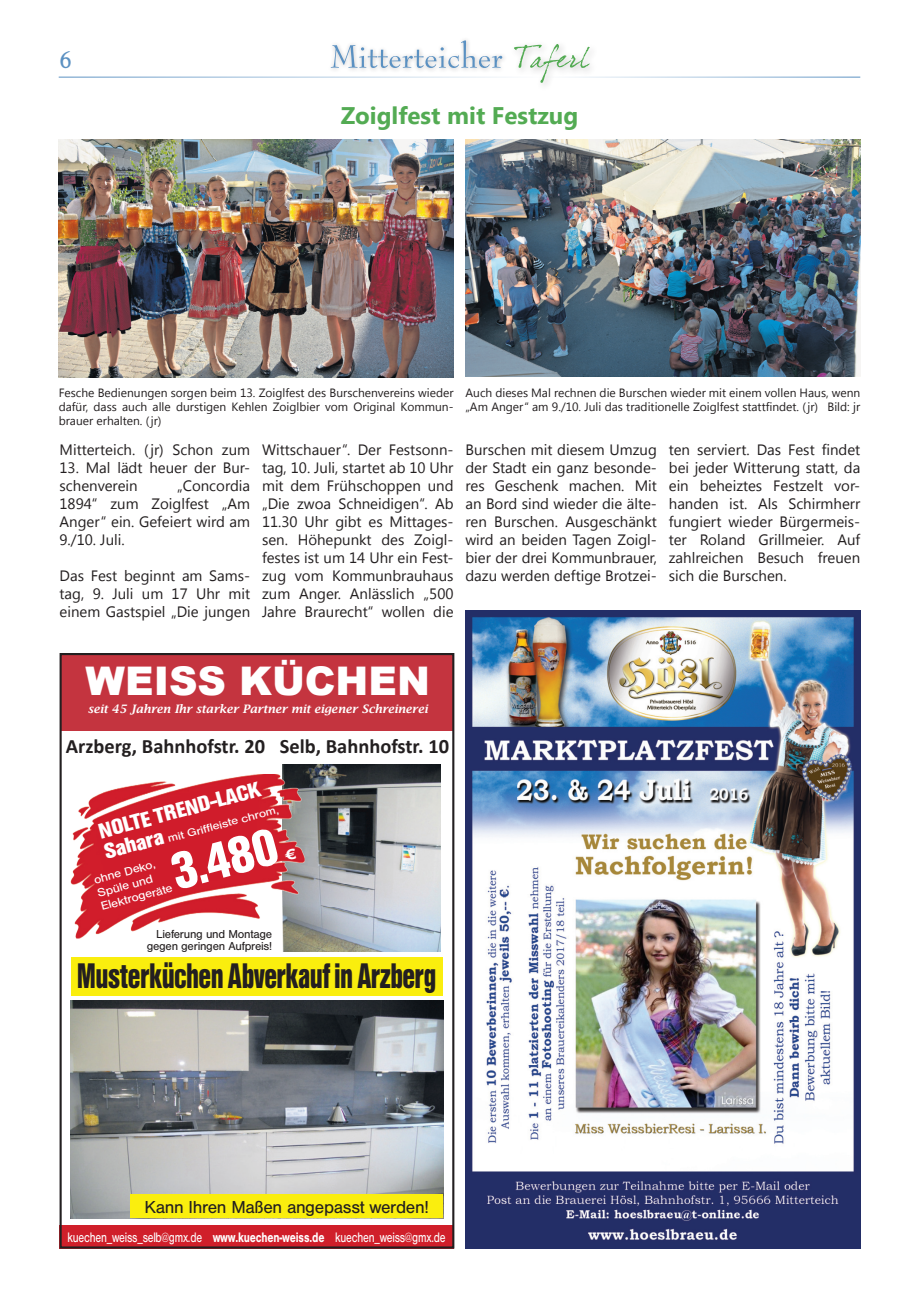
<style>
.page{position:relative;width:919px;height:1289px;background:#fff}
.page>*{position:absolute;margin:0;border:0;box-sizing:border-box;transform-origin:0 0}
.t1{font:900 condensed 55.05px "Sans";color:#fff;scale:.95 1}
.t2{font:900 39.45px "Arial";color:#fff}
.t3{font:900 condensed 37.05px "Sans";letter-spacing:-.02em;color:#231f20;scale:.75 1}
.t4{font:700 24px "Segoe UI";color:#53ab53}
.t5{font:900 condensed 22.5px "Sans";color:#fff;scale:1.07 1}
.t6{font:22.5px "Stratford Serial";color:#5b91c2}
.t7{font:700 20.4px "Calibri";color:#231f20}
.t8{font:18px "Sans";letter-spacing:-.02em;color:#231f20}
.t9{font:15px/18px "Segoe UI";color:#231f20;text-align:justify}
.t10{font:14.25px "Sans";letter-spacing:-.02em;color:#fff;scale:.77 1}
.t11{font:12px/14.4px "Segoe UI";color:#231f20;text-align:justify}
.t12{font:12px/12px "Sans";letter-spacing:-.02em;color:#231f20;text-align:right}
.t13{font:12px/13.6px "Sans";color:#fff;scale:1.11 1}
.t14{font:italic 700 11.7px "Lucida Bright";color:#fff}
.t15{font:11.25px "Sans";color:#fff;scale:1.19 1}
.s1{font-weight:900;font-stretch:condensed;font-size:22.5px}
.s2{font-weight:700}
</style>
<div class="page">
<div style="left:327px;top:37px;width:180px;height:37px;background:#231f20;opacity:.3"></div>
<svg style="left:331px;top:40px;width:171px;height:28px"></svg>
<svg style="left:514px;top:44px;width:76px;height:39px"></svg>
<hr style="left:59px;top:77px;width:484px;height:1px;background:#5b91c2">
<hr style="left:543px;top:77px;width:317px;height:1px;background:#5b91c2">
<img style="left:59px;top:139px;width:394px;height:239px">
<img style="left:465px;top:139px;width:395px;height:237px">
<div style="left:60px;top:1224px;width:394px;height:24px;background:#d01f2a"></div>
<img style="left:283px;top:764px;width:158px;height:143px">
<svg style="left:283px;top:907px;width:158px;height:44px;background:#b2bcc4"></svg>
<img style="left:71px;top:1000px;width:372px;height:218px">
<div style="left:71px;top:957px;width:371px;height:38px;background:#faee0e"></div>
<div style="left:130px;top:1194px;width:313px;height:24px;background:#faee0e"></div>
<img style="left:71px;top:772px;width:234px;height:169px">
<div style="left:60px;top:654px;width:394px;height:76px;background:#c4343f"></div>
<div style="left:60px;top:653px;width:394px;height:595px;border:2px solid #231f20"></div>
<img style="left:465px;top:610px;width:395px;height:637px">
<svg style="left:284px;top:848px;width:13px;height:13px"></svg>
<h3 class="t6" style="left:60px;top:47px;width:14px">6</h3>
<h3 class="t4" style="left:340px;top:106px;width:239px">Zoiglfest mit Festzug</h3>
<p class="t11" style="left:59px;top:386px;width:396px">Fesche Bedienungen sorgen beim 13. Zoiglfest des Burschenvereins wieder dafür, dass auch alle durstigen Kehlen Zoiglbier vom Original Kommun&shy;brauer erhalten. (jr)</p>
<p class="t11" style="left:465px;top:386px;width:396px">Auch dieses Mal rechnen die Burschen wieder mit einem vollen Haus, wenn „Am Anger“ am 9./10. Juli das traditionelle Zoiglfest stattfindet. (jr) Bild: jr</p>
<p class="t9" style="left:60px;top:442px;width:192px">Mitterteich. (jr) Schon zum</p>
<p class="t9" style="left:60px;top:457px;width:192px">13. Mal lädt heuer der Bur&shy;schenverein</p>
<p class="t9" style="left:262px;top:439px;width:193px">Wittschauer“. Der Festsonn&shy;tag, 10. Juli, startet ab 10 Uhr mit dem Frühschoppen und „Die zwoa Schneidigen“. Ab 11.30 Uhr gibt es Mittages&shy;sen. Höhepunkt des Zoigl&shy;festes ist um 14 Uhr ein Fest&shy;zug vom Kommunbrauhaus zum Anger. Anlässlich „500<br>Jahre Braurecht“ wollen die</p>
<p class="t9" style="left:465px;top:441px;width:193px">Burschen mit diesem Umzug der Stadt ein ganz besonde&shy;res Geschenk machen. Mit an Bord sind wieder die älte&shy;ren Burschen. Ausgeschänkt wird an beiden Tagen Zoigl&shy;bier der drei Kommunbrauer, dazu werden deftige Brotzei-</p>
<p class="t9" style="left:668px;top:439px;width:193px">ten serviert. Das Fest findet bei jeder Witterung statt, da ein beheiztes Festzelt vor&shy;handen ist. Als Schirmherr fungiert wieder Bürgermeis&shy;ter Roland Grillmeier. Auf zahlreichen Besuch freuen sich die Burschen.</p>
<p class="t9" style="left:60px;top:478px;width:192px;text-indent:117px">„Concordia 1894“ zum Zoiglfest „Am Anger“ ein. Gefeiert wird am 9./10. Juli.</p>
<p class="t9" style="left:60px;top:568px;width:192px">Das Fest beginnt am Sams&shy;tag, 9. Juli um 17 Uhr mit einem Gastspiel „Die jungen</p>
<h2 class="t2" style="left:86px;top:652px;width:346px">WEISS KÜCHEN</h2>
<p class="t14" style="left:88px;top:701px;width:341px">seit 45 Jahren Ihr starker Partner mit eigener Schreinerei</p>
<h3 class="t7" style="left:66px;top:732px;width:385px">Arzberg, Bahnhofstr. 20 Selb, Bahnhofstr. 10</h3>
<h3 class="t5" style="left:97px;top:823px;width:158px;rotate:-15deg">NOLTE TREND-LACK</h3>
<p class="t15" style="left:104px;top:851px;width:152px;rotate:-15deg"><span class="s1">Sahara</span> mit Griffl eiste chrom,</p>
<p class="t13" style="left:92px;top:874px;width:68px;rotate:-15deg">ohne Deko,<br>Spüle und<br>Elektrogeräte</p>
<h1 class="t1" style="left:167px;top:853px;width:116px;rotate:-15deg">3.480</h1>
<p class="t12" style="left:147px;top:929px;width:127px">Lieferung und Montage gegen geringen Aufpreis!</p>
<h3 class="t3" style="left:77px;top:962px;width:481px">Musterküchen Abverkauf in Arzberg</h3>
<p class="t8" style="left:144px;top:1200px;width:286px">Kann Ihren Maßen angepasst werden!</p>
<p class="t10" style="left:68px;top:1231px;width:492px">kuechen_weiss_selb@gmx.de <span class="s2">www.kuechen-weiss.de</span> kuechen_weiss@gmx.de</p>
</div>
